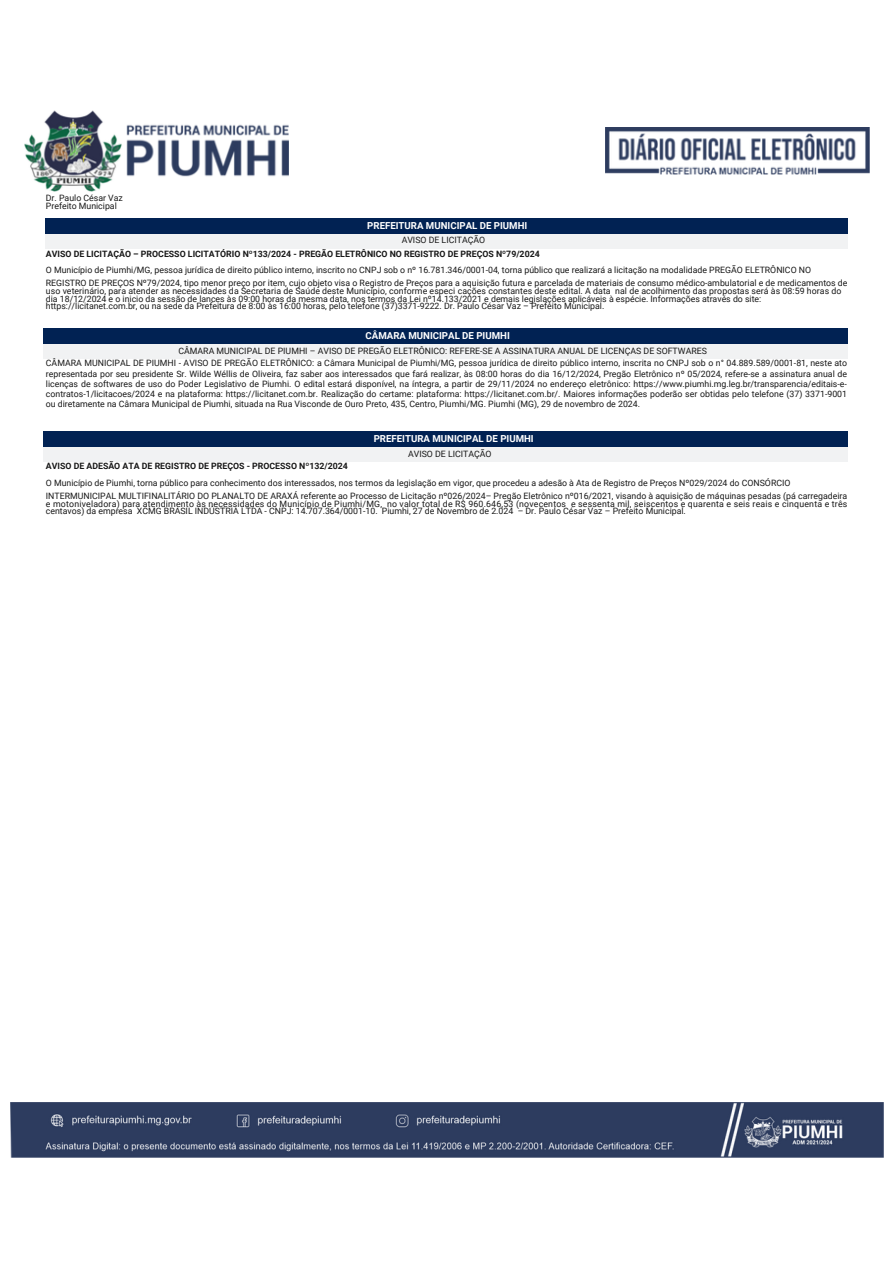
<style>
.page{position:relative;width:894px;height:1264px;background:#fff}
.page>*{position:absolute;margin:0;border:0;box-sizing:border-box;transform-origin:0 0}
.t1{font:700 9.6px "Roboto";color:#fff}
.t2{font:8.7px/10.2px "Roboto";color:#181818}
.t3{font:8.7px "Roboto";letter-spacing:.02em;color:#181818}
.t4{font:700 8.7px "Roboto";color:#181818}
</style>
<div class="page">
<img style="left:25px;top:110px;width:263px;height:81px">
<img style="left:605px;top:128px;width:264px;height:46px">
<img style="left:11px;top:1102px;width:872px;height:55px">
<div style="left:46px;top:218px;width:801px;height:16px;background:#012253"></div>
<div style="left:43px;top:328px;width:803px;height:16px;background:#012253"></div>
<div style="left:43px;top:431px;width:803px;height:16px;background:#012253"></div>
<div style="left:46px;top:234px;width:801px;height:15px;background:#f1f2f3"></div>
<div style="left:43px;top:344px;width:803px;height:14px;background:#f1f2f3"></div>
<div style="left:43px;top:447px;width:803px;height:14px;background:#f1f2f3"></div>
<p class="t2" style="left:46px;top:194px;width:78px;line-height:7.8px">Dr. Paulo César Vaz<br>Prefeito Municipal</p>
<p class="t1" style="left:367px;top:220px;width:161px">PREFEITURA MUNICIPAL DE PIUMHI</p>
<p class="t2" style="left:401px;top:235px;width:85px">AVISO DE LICITAÇÃO</p>
<p class="t4" style="left:46px;top:248px;width:495px">AVISO DE LICITAÇÃO – PROCESSO LICITATÓRIO Nº133/2024 - PREGÃO ELETRÔNICO NO REGISTRO DE PREÇOS Nº79/2024</p>
<h1 class="t2" style="left:46px;top:265px;width:766px">O Município de Piumhi/MG, pessoa jurídica de direito público interno, inscrito no CNPJ sob o nº 16.781.346/0001-04, torna público que realizará a licitação na modalidade PREGÃO ELETRÔNICO NO</h1>
<h2 class="t2" style="left:46px;top:278px;width:802px">REGISTRO DE PREÇOS Nº79/2024, tipo menor preço por item, cujo objeto visa o Registro de Preços para a aquisição futura e parcelada de materiais de consumo médico-ambulatorial e de medicamentos de</h2>
<p class="t2" style="left:46px;top:285px;width:796px">uso veterinário, para atender as necessidades da Secretaria de Saúde deste Município, conforme especi cações constantes deste edital. A data nal de acolhimento das propostas será às 08:59 horas do</p>
<h1 class="t2" style="left:46px;top:293px;width:716px">dia 18/12/2024 e o inicio da sessão de lances às 09:00 horas da mesma data, nos termos da Lei nº14.133/2021 e demais legislações aplicáveis à espécie. Informações através do site:</h1>
<h2 class="t2" style="left:46px;top:301px;width:559px">https://licitanet.com.br, ou na sede da Prefeitura de 8:00 às 16:00 horas, pelo telefone (37)3371-9222. Dr. Paulo César Vaz – Prefeito Municipal.</h2>
<p class="t1" style="left:365px;top:330px;width:146px">CÂMARA MUNICIPAL DE PIUMHI</p>
<p class="t2" style="left:178px;top:345px;width:530px">CÂMARA MUNICIPAL DE PIUMHI – AVISO DE PREGÃO ELETRÔNICO: REFERE-SE A ASSINATURA ANUAL DE LICENÇAS DE SOFTWARES</p>
<p class="t2" style="left:46px;top:358px;width:802px;text-align:justify">CÂMARA MUNICIPAL DE PIUMHI - AVISO DE PREGÃO ELETRÔNICO: a Câmara Municipal de Piumhi/MG, pessoa jurídica de direito público interno, inscrita no CNPJ sob o n° 04.889.589/0001-81, neste ato representada por seu presidente Sr. Wilde Wéllis de Oliveira, faz saber aos interessados que fará realizar, às 08:00 horas do dia 16/12/2024, Pregão Eletrônico nº 05/2024, refere-se a assinatura anual de licenças de softwares de uso do Poder Legislativo de Piumhi. O edital estará disponível, na íntegra, a partir de 29/11/2024 no endereço eletrônico: https://www.piumhi.mg.leg.br/transparencia/editais-e&shy;contratos-1/licitacoes/2024 e na plataforma: https://licitanet.com.br. Realização do certame: plataforma: https://licitanet.com.br/. Maiores informações poderão ser obtidas pelo telefone (37) 3371-9001 ou diretamente na Câmara Municipal de Piumhi, situada na Rua Visconde de Ouro Preto, 435, Centro, Piumhi/MG. Piumhi (MG), 29 de novembro de 2024.</p>
<p class="t1" style="left:373px;top:433px;width:161px">PREFEITURA MUNICIPAL DE PIUMHI</p>
<p class="t2" style="left:408px;top:449px;width:85px">AVISO DE LICITAÇÃO</p>
<h1 class="t4" style="left:46px;top:461px;width:303px">AVISO DE ADESÃO ATA DE REGISTRO DE PREÇOS - PROCESSO Nº132/2024</h1>
<h2 class="t2" style="left:46px;top:478px;width:745px">O Município de Piumhi, torna público para conhecimento dos interessados, nos termos da legislação em vigor, que procedeu a adesão à Ata de Registro de Preços Nº029/2024 do CONSÓRCIO</h2>
<p class="t2" style="left:46px;top:490px;width:802px">INTERMUNICIPAL MULTIFINALITÁRIO DO PLANALTO DE ARAXÁ referente ao Processo de Licitação nº026/2024– Pregão Eletrônico nº016/2021, visando à aquisição de máquinas pesadas (pá carregadeira</p>
<p class="t3" style="left:46px;top:498px;width:802px">e motoniveladora) para atendimento às necessidades do Município de Piumhi/MG, no valor total de R$ 960.646,53 (novecentos e sessenta mil, seiscentos e quarenta e seis reais e cinquenta e três</p>
<p class="t2" style="left:46px;top:506px;width:641px">centavos) da empresa XCMG BRASIL INDÚSTRIA LTDA - CNPJ: 14.707.364/0001-10. Piumhi, 27 de Novembro de 2.024 – Dr. Paulo César Vaz – Prefeito Municipal.</p>
</div>
